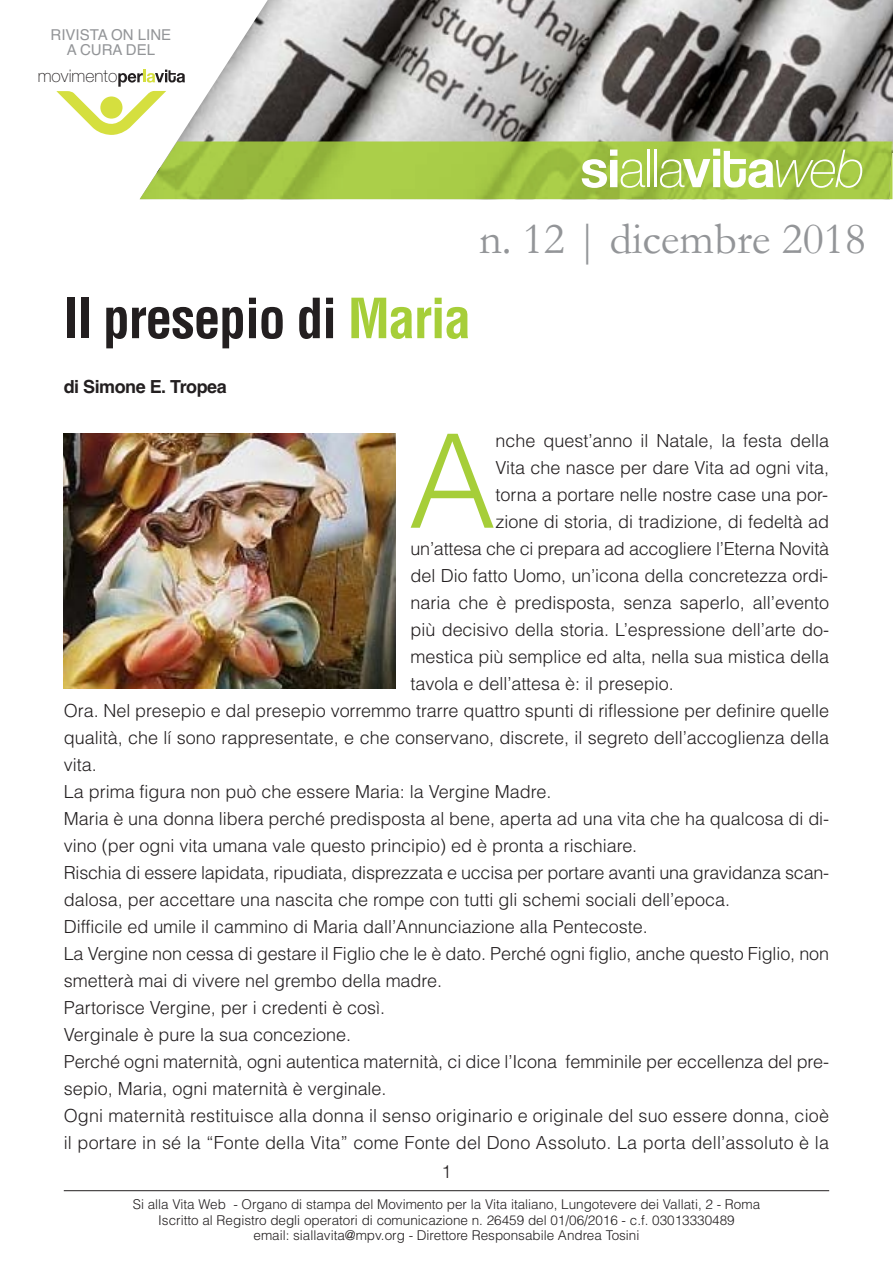
<style>
.page{position:relative;width:893px;height:1263px;background:#fff}
.page>*{position:absolute;margin:0;border:0;box-sizing:border-box;transform-origin:0 0}
.t1{font:300 130.5px "Helvetica";color:#a6ce39}
.t2{font:700 condensed 54px "Helvetica";letter-spacing:-.025em;color:#231f20}
.t3{font:100 52.65px "Helvetica Neue";color:#fff}
.t4{font:italic 100 52.65px "Helvetica Neue";color:#fff}
.t5{font:44.85px "Garamond";color:#939598}
.t6{font:300 18px "Helvetica";color:#231f20}
.t7{font:700 18px "Helvetica";letter-spacing:-.03em;color:#231f20}
.t8{font:100 17.4px "Helvetica Neue";color:#231f20}
.t9{font:15px/15px "Helvetica";color:#939598;text-align:center}
.t10{font:300 13.5px/15.8px "Helvetica";color:#231f20;text-align:center}
.s1{font-weight:700}
.s2{color:#a6ce39}
</style>
<div class="page">
<img style="left:143px;top:0;width:750px;height:199px">
<img style="left:140px;top:141px;width:752px;height:58px">
<svg style="left:683px;top:149px;width:91px;height:39px"></svg>
<hr style="left:64px;top:1190px;width:765px;height:1px;background:#231f20">
<svg style="left:56px;top:70px;width:129px;height:65px"></svg>
<img style="left:64px;top:433px;width:331px;height:255px">
<p class="t9" style="left:51px;top:27px;width:122px">RIVISTA ON LINE<br>A CURA DEL</p>
<p class="t8" style="left:38px;top:70px;width:81px">movimento</p>
<p class="t3" style="left:580px;top:150px;width:106px"><span class="s1">si</span>alla</p>
<p class="t4" style="left:774px;top:150px;width:92px">web</p>
<p class="t5" style="left:479px;top:211px;width:388px">n. 12 | dicembre 2018</p>
<p class="t2" style="left:64px;top:288px;width:409px">Il presepio di <span class="s2">Maria</span></p>
<p class="t7" style="left:64px;top:376px;width:165px">di Simone E. Tropea</p>
<p class="t1" style="left:409px;top:406px;width:89px">A</p>
<p class="t6" style="left:496px;top:430px;width:335px">nche quest’anno il Natale, la festa della</p>
<p class="t6" style="left:495px;top:457px;width:335px">Vita che nasce per dare Vita ad ogni vita,</p>
<p class="t6" style="left:495px;top:484px;width:334px">torna a portare nelle nostre case una por-</p>
<p class="t6" style="left:495px;top:511px;width:335px">zione di storia, di tradizione, di fedeltà ad</p>
<p class="t6" style="left:410px;top:538px;width:420px">un’attesa che ci prepara ad accogliere l’Eterna Novità</p>
<p class="t6" style="left:410px;top:565px;width:419px">del Dio fatto Uomo, un’icona della concretezza ordi-</p>
<p class="t6" style="left:410px;top:592px;width:420px">naria che è predisposta, senza saperlo, all’evento</p>
<p class="t6" style="left:410px;top:619px;width:420px">più decisivo della storia. L’espressione dell’arte do-</p>
<p class="t6" style="left:410px;top:646px;width:420px">mestica più semplice ed alta, nella sua mistica della</p>
<p class="t6" style="left:410px;top:673px;width:265px">tavola e dell’attesa è: il presepio.</p>
<p class="t6" style="left:64px;top:700px;width:767px">Ora. Nel presepio e dal presepio vorremmo trarre quattro spunti di riflessione per definire quelle</p>
<p class="t6" style="left:64px;top:727px;width:767px">qualità, che lí sono rappresentate, e che conservano, discrete, il segreto dell’accoglienza della</p>
<p class="t6" style="left:64px;top:754px;width:34px">vita.</p>
<p class="t6" style="left:64px;top:781px;width:489px">La prima figura non può che essere Maria: la Vergine Madre.</p>
<p class="t6" style="left:64px;top:808px;width:767px">Maria è una donna libera perché predisposta al bene, aperta ad una vita che ha qualcosa di di-</p>
<p class="t6" style="left:64px;top:835px;width:575px">vino (per ogni vita umana vale questo principio) ed è pronta a rischiare.</p>
<p class="t6" style="left:64px;top:862px;width:767px">Rischia di essere lapidata, ripudiata, disprezzata e uccisa per portare avanti una gravidanza scan-</p>
<p class="t6" style="left:64px;top:889px;width:668px">dalosa, per accettare una nascita che rompe con tutti gli schemi sociali dell’epoca.</p>
<p class="t6" style="left:64px;top:916px;width:585px">Difficile ed umile il cammino di Maria dall’Annunciazione alla Pentecoste.</p>
<p class="t6" style="left:64px;top:943px;width:767px">La Vergine non cessa di gestare il Figlio che le è dato. Perché ogni figlio, anche questo Figlio, non</p>
<p class="t6" style="left:64px;top:970px;width:380px">smetterà mai di vivere nel grembo della madre.</p>
<p class="t6" style="left:64px;top:997px;width:323px">Partorisce Vergine, per i credenti è così.</p>
<p class="t6" style="left:64px;top:1024px;width:289px">Verginale è pure la sua concezione.</p>
<p class="t6" style="left:64px;top:1051px;width:767px">Perché ogni maternità, ogni autentica maternità, ci dice l’Icona femminile per eccellenza del pre-</p>
<p class="t6" style="left:64px;top:1078px;width:324px">sepio, Maria, ogni maternità è verginale.</p>
<p class="t6" style="left:64px;top:1105px;width:767px">Ogni maternità restituisce alla donna il senso originario e originale del suo essere donna, cioè</p>
<p class="t6" style="left:64px;top:1132px;width:767px">il portare in sé la “Fonte della Vita” come Fonte del Dono Assoluto. La porta dell’assoluto è la</p>
<p class="t6" style="left:441px;top:1161px;width:12px">1</p>
<p class="t10" style="left:133px;top:1196px;width:629px">Si alla Vita Web - Organo di stampa del Movimento per la Vita italiano, Lungotevere dei Vallati, 2 - Roma<br>Iscritto al Registro degli operatori di comunicazione n. 26459 del 01/06/2016 - c.f. 03013330489<br>email: siallavita@mpv.org - Direttore Responsabile Andrea Tosini</p>
</div>
